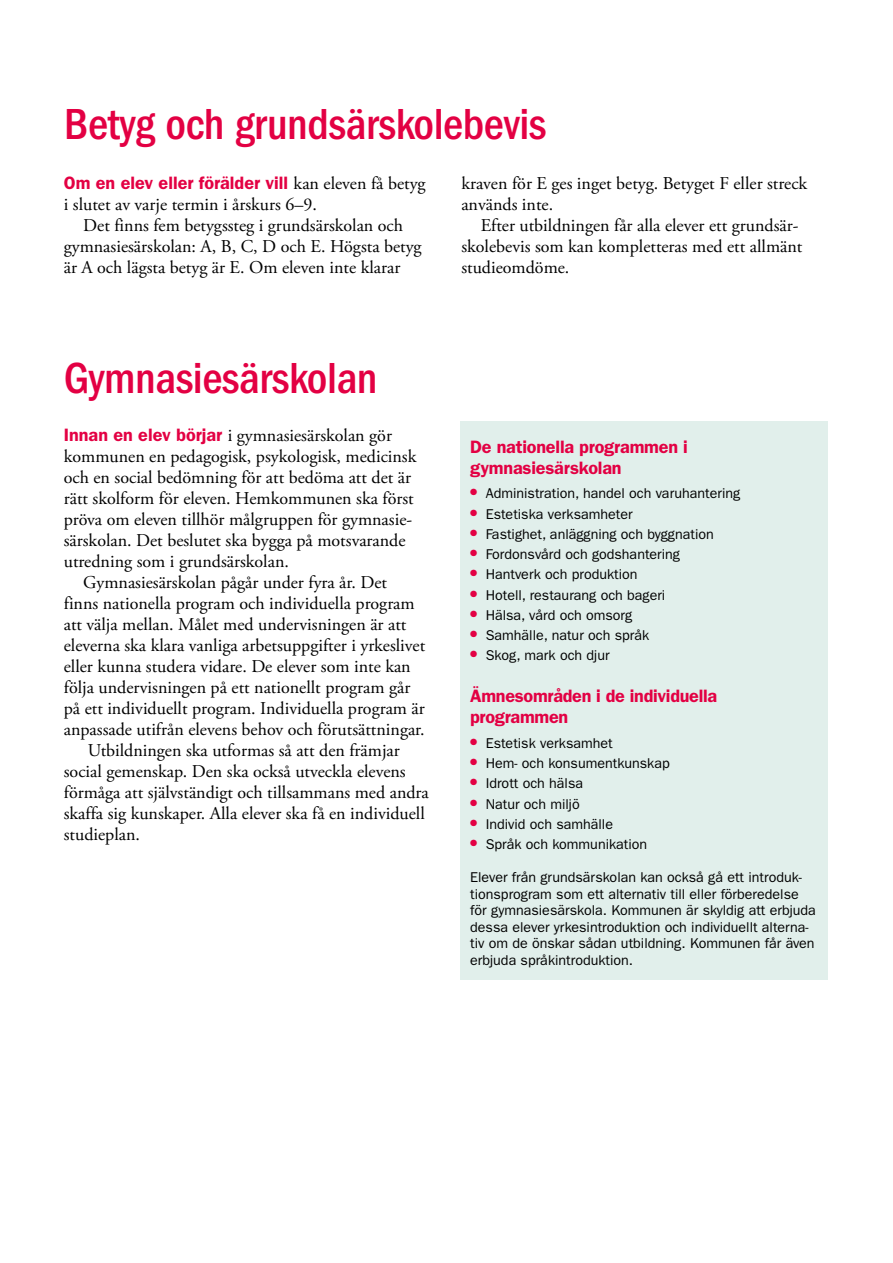
<style>
.page{position:relative;width:893px;height:1263px;background:#fff}
.page>*{position:absolute;margin:0;border:0;box-sizing:border-box;transform-origin:0 0}
.t1{font:500 condensed 45px "ITC Franklin Gothic Std";letter-spacing:-.01em;color:#e30043}
.t2{font:18px/21px "Adobe Garamond Pro";color:#000}
.t3{font:600 18px/21px "ITC Franklin Gothic Std";letter-spacing:-.01em;color:#e30043}
.t4{font:14.25px/16.5px "ITC Franklin Gothic Std";color:#000}
.s1{font-family:"Adobe Garamond Pro";font-weight:400;color:#000}
.s2{font-family:"ITC Franklin Gothic Std";font-weight:600;color:#e30043}
</style>
<div class="page">
<div style="left:460px;top:421px;width:368px;height:559px;background:#e1efeb"></div>
<h1 class="t1" style="left:64px;top:98px;width:484px">Betyg och grundsärskolebevis</h1>
<p class="t3" style="left:64px;top:172px;width:363px">Om en elev eller förälder vill <span class="s1">kan eleven få betyg</span></p>
<p class="t2" style="left:64px;top:194px;width:255px">i slutet av varje termin i årskurs 6–9.</p>
<p class="t2" style="left:83px;top:215px;width:321px">Det finns fem betygssteg i grundsärskolan och</p>
<p class="t2" style="left:64px;top:236px;width:359px">gymnasiesärskolan: A, B, C, D och E. Högsta betyg</p>
<p class="t2" style="left:64px;top:257px;width:338px">är A och lägsta betyg är E. Om eleven inte klarar</p>
<p class="t2" style="left:461px;top:173px;width:347px">kraven för E ges inget betyg. Betyget F eller streck används inte.</p>
<p class="t2" style="left:461px;top:215px;width:343px;text-indent:19px">Efter utbildningen får alla elever ett grundsär&shy;skolebevis som kan kompletteras med ett allmänt studieomdöme.</p>
<h1 class="t1" style="left:64px;top:353px;width:315px">Gymnasiesärskolan</h1>
<p class="t2" style="left:64px;top:425px;width:330px"><span class="s2">Innan en elev börjar</span> i gymnasiesärskolan gör</p>
<p class="t2" style="left:64px;top:446px;width:354px">kommunen en pedagogisk, psykologisk, medicinsk</p>
<p class="t2" style="left:64px;top:467px;width:349px">och en social bedömning för att bedöma att det är</p>
<p class="t2" style="left:64px;top:488px;width:352px">rätt skolform för eleven. Hemkommunen ska först</p>
<p class="t2" style="left:64px;top:509px;width:350px">pröva om eleven tillhör målgruppen för gymnasie-</p>
<p class="t2" style="left:64px;top:530px;width:343px">särskolan. Det beslutet ska bygga på motsvarande</p>
<p class="t2" style="left:64px;top:551px;width:227px">utredning som i grundsärskolan.</p>
<p class="t2" style="left:83px;top:572px;width:305px">Gymnasiesärskolan pågår under fyra år. Det</p>
<p class="t2" style="left:64px;top:593px;width:352px">finns nationella program och individuella program</p>
<p class="t2" style="left:64px;top:614px;width:344px">att välja mellan. Målet med undervisningen är att</p>
<p class="t2" style="left:64px;top:635px;width:363px">eleverna ska klara vanliga arbetsuppgifter i yrkeslivet</p>
<p class="t2" style="left:64px;top:656px;width:348px">eller kunna studera vidare. De elever som inte kan</p>
<p class="t2" style="left:64px;top:678px;width:348px">följa undervisningen på ett nationellt program går</p>
<p class="t2" style="left:64px;top:699px;width:363px">på ett individuellt program. Individuella program är</p>
<p class="t2" style="left:64px;top:720px;width:362px">anpassade utifrån elevens behov och förutsättningar.</p>
<p class="t2" style="left:88px;top:741px;width:314px">Utbildningen ska utformas så att den främjar</p>
<p class="t2" style="left:64px;top:762px;width:343px">social gemenskap. Den ska också utveckla elevens</p>
<p class="t2" style="left:64px;top:783px;width:367px">förmåga att självständigt och tillsammans med andra</p>
<p class="t2" style="left:64px;top:804px;width:363px">skaffa sig kunskaper. Alla elever ska få en individuell</p>
<p class="t2" style="left:64px;top:825px;width:78px">studieplan.</p>
<p class="t3" style="left:470px;top:436px;width:219px">De nationella programmen i gymnasiesärskolan</p>
<p class="t4" style="left:470px;top:485px;width:272px"><sup>●</sup> Administration, handel och varuhantering</p>
<p class="t4" style="left:470px;top:506px;width:164px"><sup>●</sup> Estetiska verksamheter</p>
<p class="t4" style="left:470px;top:526px;width:245px"><sup>●</sup> Fastighet, anläggning och byggnation</p>
<p class="t4" style="left:470px;top:546px;width:211px"><sup>●</sup> Fordonsvård och godshantering</p>
<p class="t4" style="left:470px;top:566px;width:169px"><sup>●</sup> Hantverk och produktion</p>
<p class="t4" style="left:470px;top:587px;width:197px"><sup>●</sup> Hotell, restaurang och bageri</p>
<p class="t4" style="left:470px;top:607px;width:164px"><sup>●</sup> Hälsa, vård och omsorg</p>
<p class="t4" style="left:470px;top:627px;width:180px"><sup>●</sup> Samhälle, natur och språk</p>
<p class="t4" style="left:470px;top:647px;width:141px"><sup>●</sup> Skog, mark och djur</p>
<p class="t3" style="left:470px;top:686px;width:249px">Ämnesområden i de individuella programmen</p>
<p class="t4" style="left:470px;top:735px;width:144px"><sup>●</sup> Estetisk verksamhet</p>
<p class="t4" style="left:470px;top:755px;width:201px"><sup>●</sup> Hem- och konsumentkunskap</p>
<p class="t4" style="left:470px;top:775px;width:114px"><sup>●</sup> Idrott och hälsa</p>
<p class="t4" style="left:470px;top:796px;width:111px"><sup>●</sup> Natur och miljö</p>
<p class="t4" style="left:470px;top:816px;width:144px"><sup>●</sup> Individ och samhälle</p>
<p class="t4" style="left:470px;top:836px;width:179px"><sup>●</sup> Språk och kommunikation</p>
<p class="t4" style="left:470px;top:869px;width:347px">Elever från grundsärskolan kan också gå ett introduk&shy;tionsprogram som ett alternativ till eller förberedelse för gymnasiesärskola. Kommunen är skyldig att erbjuda dessa elever yrkesintroduktion och individuellt alterna&shy;tiv om de önskar sådan utbildning. Kommunen får även erbjuda språkintroduktion.</p>
</div>
